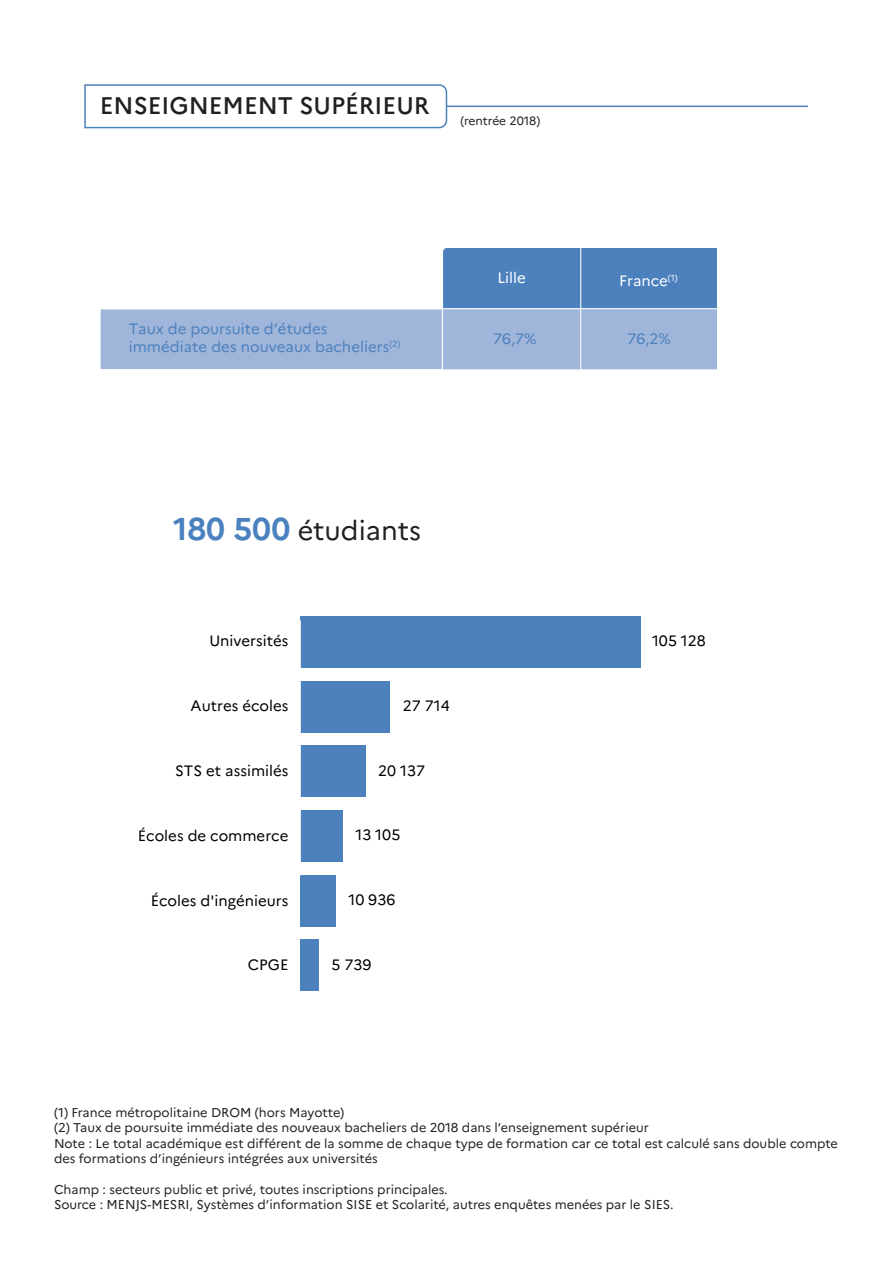
<style>
.page{position:relative;width:893px;height:1263px;background:#fff}
.page>*{position:absolute;margin:0;border:0;box-sizing:border-box;transform-origin:0 0}
.t1{font:27px "Marianne";color:#231f20}
.t2{font:500 24px "Marianne";color:#231f20}
.t3{font:15px "Marianne";letter-spacing:.005em;color:#000001}
.t4{font:15px/18px "Marianne";color:#4c81bd}
.t5{font:15px "Marianne";color:#fff}
.t6{font:12.75px/15.3px "Marianne";color:#231f20}
.t7{font:12px "Marianne";letter-spacing:-.005em;color:#231f20}
.t8{font:8.7px "Marianne";color:#fff}
.s1{font-weight:700;font-size:31.5px;color:#4a81be}
</style>
<div class="page">
<svg style="left:84px;top:84px;width:364px;height:45px"></svg>
<hr style="left:446px;top:106px;width:362px;height:1px;background:#4c81bd">
<div style="left:300px;top:940px;width:19px;height:51px;background:#4c81bd"></div>
<div style="left:300px;top:875px;width:36px;height:51px;background:#4c81bd"></div>
<div style="left:300px;top:810px;width:43px;height:51px;background:#4c81bd"></div>
<div style="left:300px;top:746px;width:65px;height:51px;background:#4c81bd"></div>
<div style="left:300px;top:681px;width:90px;height:51px;background:#4c81bd"></div>
<div style="left:300px;top:616px;width:341px;height:51px;background:#4c81bd"></div>
<hr style="left:300px;top:621px;width:1px;height:254px;background:#fff">
<div style="left:579px;top:247px;width:138px;height:62px;background:#4c81bd"></div>
<div style="left:579px;top:247px;width:139px;height:62px;border:1px solid #fff"></div>
<div style="left:100px;top:309px;width:343px;height:61px;background:#9fb5da"></div>
<div style="left:99px;top:308px;width:344px;height:63px;border:2px solid #fff"></div>
<div style="left:443px;top:309px;width:144px;height:61px;background:#9fb5da"></div>
<div style="left:442px;top:308px;width:146px;height:62px;border:1px solid #fff"></div>
<div style="left:581px;top:309px;width:136px;height:61px;background:#9fb5da"></div>
<div style="left:580px;top:308px;width:138px;height:62px;border:1px solid #fff"></div>
<svg style="left:441px;top:247px;width:141px;height:63px;background:#5788c1"></svg>
<p class="t2" style="left:100px;top:91px;width:331px">ENSEIGNEMENT SUPÉRIEUR</p>
<p class="t7" style="left:460px;top:114px;width:81px">(rentrée 2018)</p>
<p class="t4" style="left:129px;top:319px;width:273px">Taux de poursuite d’études immédiate des nouveaux bacheliers<sup>(2)</sup></p>
<p class="t5" style="left:497px;top:268px;width:30px">Lille</p>
<p class="t8" style="left:668px;top:273px;width:11px">(1)</p>
<p class="t5" style="left:619px;top:272px;width:50px">France</p>
<p class="t4" style="left:493px;top:329px;width:45px">76,7%</p>
<p class="t4" style="left:627px;top:329px;width:45px">76,2%</p>
<p class="t1" style="left:173px;top:514px;width:249px"><span class="s1">180 500</span> étudiants</p>
<p class="t3" style="left:209px;top:632px;width:81px">Universités</p>
<p class="t3" style="left:191px;top:697px;width:99px">Autres écoles</p>
<p class="t3" style="left:403px;top:697px;width:48px">27 714</p>
<p class="t3" style="left:175px;top:761px;width:115px">STS et assimilés</p>
<p class="t3" style="left:378px;top:761px;width:48px">20 137</p>
<p class="t3" style="left:138px;top:826px;width:152px">Écoles de commerce</p>
<p class="t3" style="left:355px;top:826px;width:46px">13 105</p>
<p class="t3" style="left:151px;top:891px;width:139px">Écoles d'ingénieurs</p>
<p class="t3" style="left:348px;top:891px;width:48px">10 936</p>
<p class="t3" style="left:248px;top:955px;width:42px">CPGE</p>
<p class="t3" style="left:332px;top:955px;width:42px">5 739</p>
<p class="t3" style="left:652px;top:632px;width:55px">105 128</p>
<p class="t6" style="left:54px;top:1105px;width:292px">(1) France métropolitaine DROM (hors Mayotte)</p>
<p class="t6" style="left:54px;top:1120px;width:596px">(2) Taux de poursuite immédiate des nouveaux bacheliers de 2018 dans l’enseignement supérieur</p>
<p class="t6" style="left:54px;top:1135px;width:785px">Note : Le total académique est différent de la somme de chaque type de formation car ce total est calculé sans double compte des formations d’ingénieurs intégrées aux universités</p>
<p class="t6" style="left:54px;top:1181px;width:395px">Champ : secteurs public et privé, toutes inscriptions principales.</p>
<p class="t6" style="left:54px;top:1197px;width:621px">Source : MENJS-MESRI, Systèmes d’information SISE et Scolarité, autres enquêtes menées par le SIES.</p>
</div>
